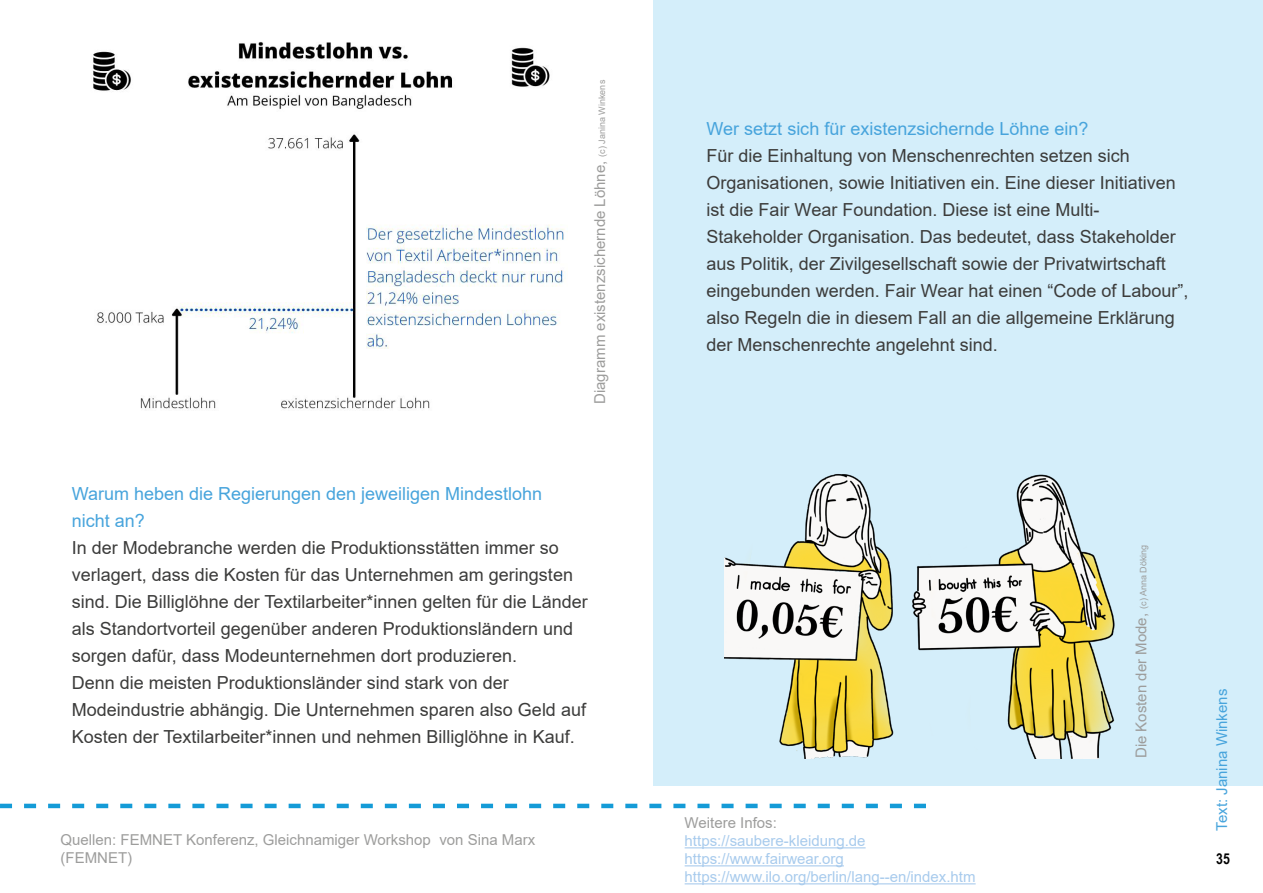
<style>
.page{position:relative;width:1263px;height:893px;background:#fff}
.page>*{position:absolute;margin:0;border:0;box-sizing:border-box;transform-origin:0 0}
.t1{font:18px/27px "Arial";color:#3c3c3b}
.t2{font:18px/27px "Arial";color:#47a4dc}
.t3{font:15px/18px "Arial";color:#9d9d9c}
.t4{font:15px/18px "Arial";color:#a8cbed}
.t5{font:15px "Arial";color:#47a4dc}
.t6{font:700 15px "Arial Narrow";color:#000}
.s1{font-size:9px}
</style>
<div class="page">
<div style="left:653px;top:0;width:610px;height:785px;background:#d4eefa"></div>
<hr style="left:685px;top:847px;width:181px;height:1px;background:#a8cbed">
<hr style="left:685px;top:865px;width:159px;height:1px;background:#a8cbed">
<hr style="left:685px;top:883px;width:291px;height:1px;background:#a8cbed">
<svg style="left:0;top:804px;width:926px;height:4px"></svg>
<img style="left:724px;top:474px;width:391px;height:284px">
<img style="left:93px;top:42px;width:472px;height:368px">
<p class="t3" style="left:591px;top:404px;width:326px;rotate:-90deg">Diagramm existenzsichernde Löhne, <span class="s1">(c) Janina Winkens</span></p>
<p class="t2" style="left:72px;top:480px;width:472px">Warum heben die Regierungen den jeweiligen Mindestlohn nicht an?</p>
<p class="t1" style="left:72px;top:534px;width:517px">In der Modebranche werden die Produktionsstätten immer so verlagert, dass die Kosten für das Unternehmen am geringsten sind. Die Billiglöhne der Textilarbeiter*innen gelten für die Länder als Standortvorteil gegenüber anderen Produktionsländern und sorgen dafür, dass Modeunternehmen dort produzieren.<br>Denn die meisten Produktionsländer sind stark von der Modeindustrie abhängig. Die Unternehmen sparen also Geld auf Kosten der Textilarbeiter*innen und nehmen Billiglöhne in Kauf.</p>
<p class="t3" style="left:61px;top:831px;width:476px">Quellen: FEMNET Konferenz, Gleichnamiger Workshop von Sina Marx (FEMNET)</p>
<p class="t2" style="left:707px;top:115px;width:383px">Wer setzt sich für existenzsichernde Löhne ein?</p>
<p class="t1" style="left:707px;top:142px;width:483px">Für die Einhaltung von Menschenrechten setzen sich Organisationen, sowie Initiativen ein. Eine dieser Initiativen ist die Fair Wear Foundation. Diese ist eine Multi-Stakeholder Organisation. Das bedeutet, dass Stakeholder aus Politik, der Zivilgesellschaft sowie der Privatwirtschaft eingebunden werden. Fair Wear hat einen “Code of Labour”, also Regeln die in diesem Fall an die allgemeine Erklärung der Menschenrechte angelehnt sind.</p>
<p class="t3" style="left:685px;top:814px;width:94px">Weitere Infos:</p>
<p class="t4" style="left:685px;top:832px;width:292px">https://saubere-kleidung.de https://www.fairwear.org https://www.ilo.org/berlin/lang--en/index.htm</p>
<p class="t3" style="left:1132px;top:758px;width:215px;rotate:-90deg">Die Kosten der Mode, <span class="s1">(c) Anna Döking</span></p>
<p class="t5" style="left:1211px;top:831px;width:143px;rotate:-90deg">Text: Janina Winkens</p>
<p class="t6" style="left:1216px;top:847px;width:15px">35</p>
</div>
